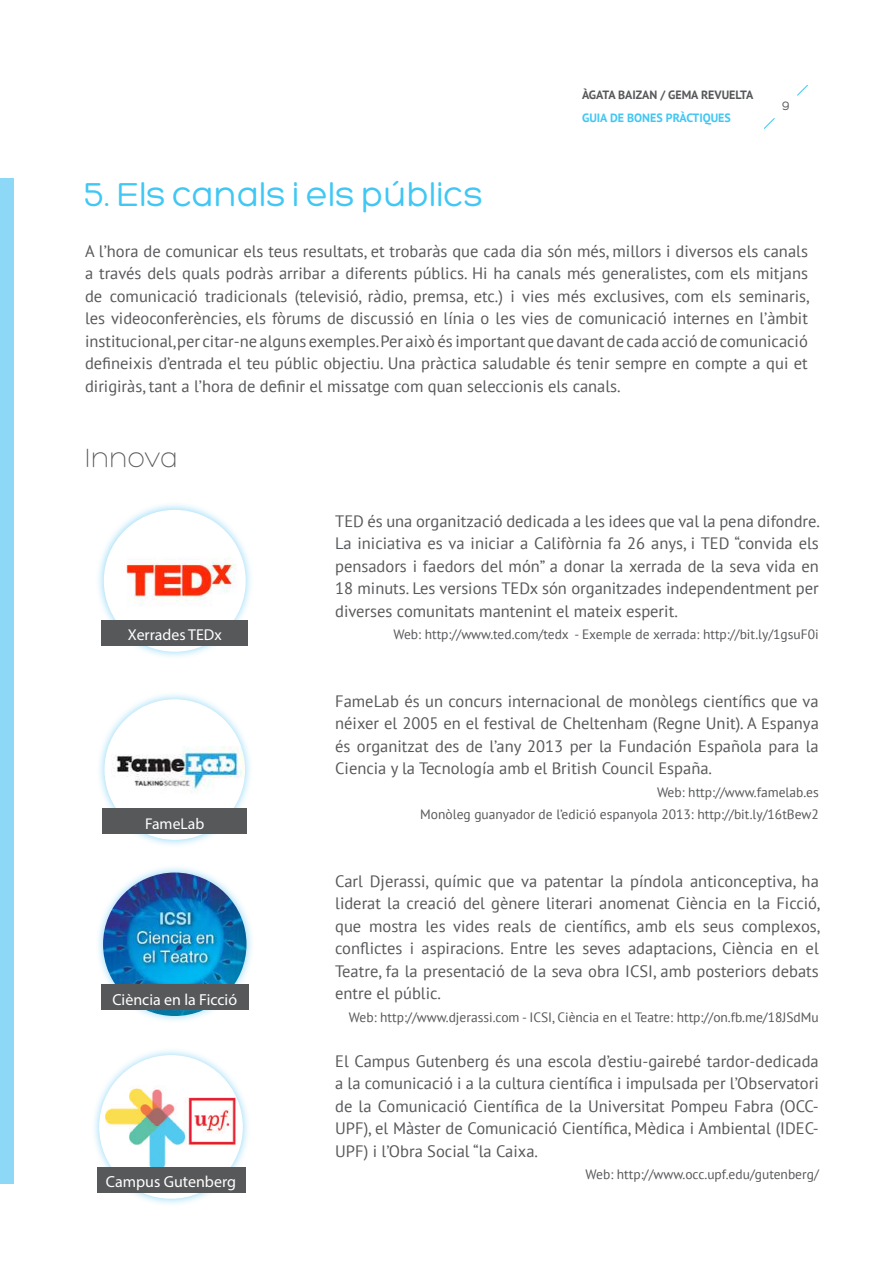
<style>
.page{position:relative;width:893px;height:1263px;background:#fff}
.page>*{position:absolute;margin:0;border:0;box-sizing:border-box;transform-origin:0 0}
.t1{font:36px "Hero";color:#40c7f4}
.t2{font:300 28.5px "Hero";letter-spacing:-.01em;color:#57585a}
.t3{font:16.5px/22.5px "PT Sans";color:#57585a;text-align:justify}
.t4{font:16.05px "Myriad Pro";color:#fff}
.t5{font:15.9px "Myriad Pro";color:#fff}
.t6{font:15.75px "Myriad Pro";color:#fff}
.t7{font:15.6px "Myriad Pro";color:#fff}
.t8{font:13.5px/22.5px "PT Sans";color:#57585a;text-align:right}
.t9{font:13.5px "Hero";color:#57585a}
.t10{font:700 12px "PT Sans";color:#57585a}
.t11{font:700 12px "PT Sans";color:#40c7f4}
</style>
<div class="page">
<div style="left:0;top:179px;width:14px;height:1005px;background:#8dd7f7"></div>
<div style="left:96px;top:502px;width:158px;height:158px;background:#8dd7f7;opacity:.95"></div>
<img style="left:104px;top:510px;width:142px;height:142px;border-radius:71px">
<div style="left:96px;top:691px;width:157px;height:157px;background:#8dd7f7;opacity:.95"></div>
<img style="left:104px;top:699px;width:141px;height:141px;border-radius:70px">
<div style="left:95px;top:864px;width:160px;height:160px;background:#8dd7f7;opacity:.95"></div>
<img style="left:103px;top:872px;width:143px;height:144px;border-radius:72px">
<div style="left:102px;top:620px;width:146px;height:26px;background:#57585a"></div>
<div style="left:102px;top:808px;width:145px;height:26px;background:#57585a"></div>
<div style="left:101px;top:984px;width:148px;height:26px;background:#57585a"></div>
<div style="left:91px;top:1047px;width:160px;height:160px;background:#8dd7f7;opacity:.95"></div>
<img style="left:99px;top:1055px;width:144px;height:144px;border-radius:72px">
<div style="left:97px;top:1166px;width:148px;height:26px;background:#57585a"></div>
<svg style="left:763px;top:118px;width:12px;height:11px"></svg>
<svg style="left:797px;top:84px;width:11px;height:12px"></svg>
<h1 class="t1" style="left:85px;top:176px;width:400px">5. Els canals i els públics</h1>
<p class="t10" style="left:582px;top:87px;width:173px">ÀGATA BAIZAN / GEMA REVUELTA</p>
<p class="t11" style="left:582px;top:109px;width:150px">GUIA DE BONES PRÀCTIQUES</p>
<p class="t9" style="left:782px;top:99px;width:9px">9</p>
<p class="t3" style="left:85px;top:239px;width:726px">A l’hora de comunicar els teus resultats, et trobaràs que cada dia són més, millors i diversos els canals a través dels quals podràs arribar a diferents públics. Hi ha canals més generalistes, com els mitjans de comunicació tradicionals (televisió, ràdio, premsa, etc.) i vies més exclusives, com els seminaris, les videoconferències, els fòrums de discussió en línia o les vies de comunicació internes en l’àmbit institucional, per citar-ne alguns exemples. Per això és important que davant de cada acció de comunicació defineixis d’entrada el teu públic objectiu. Una pràctica saludable és tenir sempre en compte a qui et dirigiràs, tant a l’hora de definir el missatge com quan seleccionis els canals.</p>
<h2 class="t2" style="left:85px;top:444px;width:95px">Innova</h2>
<p class="t6" style="left:128px;top:625px;width:95px">Xerrades TEDx</p>
<p class="t7" style="left:145px;top:814px;width:61px">FameLab</p>
<p class="t5" style="left:112px;top:989px;width:126px">Ciència en la Ficció</p>
<p class="t4" style="left:106px;top:1172px;width:132px">Campus Gutenberg</p>
<p class="t3" style="left:335px;top:509px;width:486px">TED és una organització dedicada a les idees que val la pena difondre.<br>La iniciativa es va iniciar a Califòrnia fa 26 anys, i TED “convida els pensadors i faedors del món” a donar la xerrada de la seva vida en 18 minuts. Les versions TEDx són organitzades independentment per diverses comunitats mantenint el mateix esperit.</p>
<p class="t8" style="left:393px;top:623px;width:427px">Web: http://www.ted.com/tedx - Exemple de xerrada: http://bit.ly/1gsuF0i</p>
<p class="t3" style="left:335px;top:689px;width:485px">FameLab és un concurs internacional de monòlegs científics que va néixer el 2005 en el festival de Cheltenham (Regne Unit). A Espanya és organitzat des de l’any 2013 per la Fundación Española para la Ciencia y la Tecnología amb el British Council España.</p>
<p class="t8" style="left:420px;top:780px;width:400px">Web: http://www.famelab.es<br>Monòleg guanyador de l’edició espanyola 2013: http://bit.ly/16tBew2</p>
<p class="t3" style="left:335px;top:869px;width:486px">Carl Djerassi, químic que va patentar la píndola anticonceptiva, ha liderat la creació del gènere literari anomenat Ciència en la Ficció, que mostra les vides reals de científics, amb els seus complexos, conflictes i aspiracions. Entre les seves adaptacions, Ciència en el Teatre, fa la presentació de la seva obra ICSI, amb posteriors debats entre el públic.</p>
<p class="t8" style="left:349px;top:1005px;width:471px">Web: http://www.djerassi.com - ICSI, Ciència en el Teatre: http://on.fb.me/18JSdMu</p>
<p class="t3" style="left:335px;top:1049px;width:485px">El Campus Gutenberg és una escola d’estiu-gairebé tardor-dedicada a la comunicació i a la cultura científica i impulsada per l’Observatori de la Comunicació Científica de la Universitat Pompeu Fabra (OCC-UPF), el Màster de Comunicació Científica, Mèdica i Ambiental (IDEC-UPF) i l’Obra Social “la Caixa.</p>
<p class="t8" style="left:586px;top:1163px;width:235px">Web: http://www.occ.upf.edu/gutenberg/</p>
</div>
